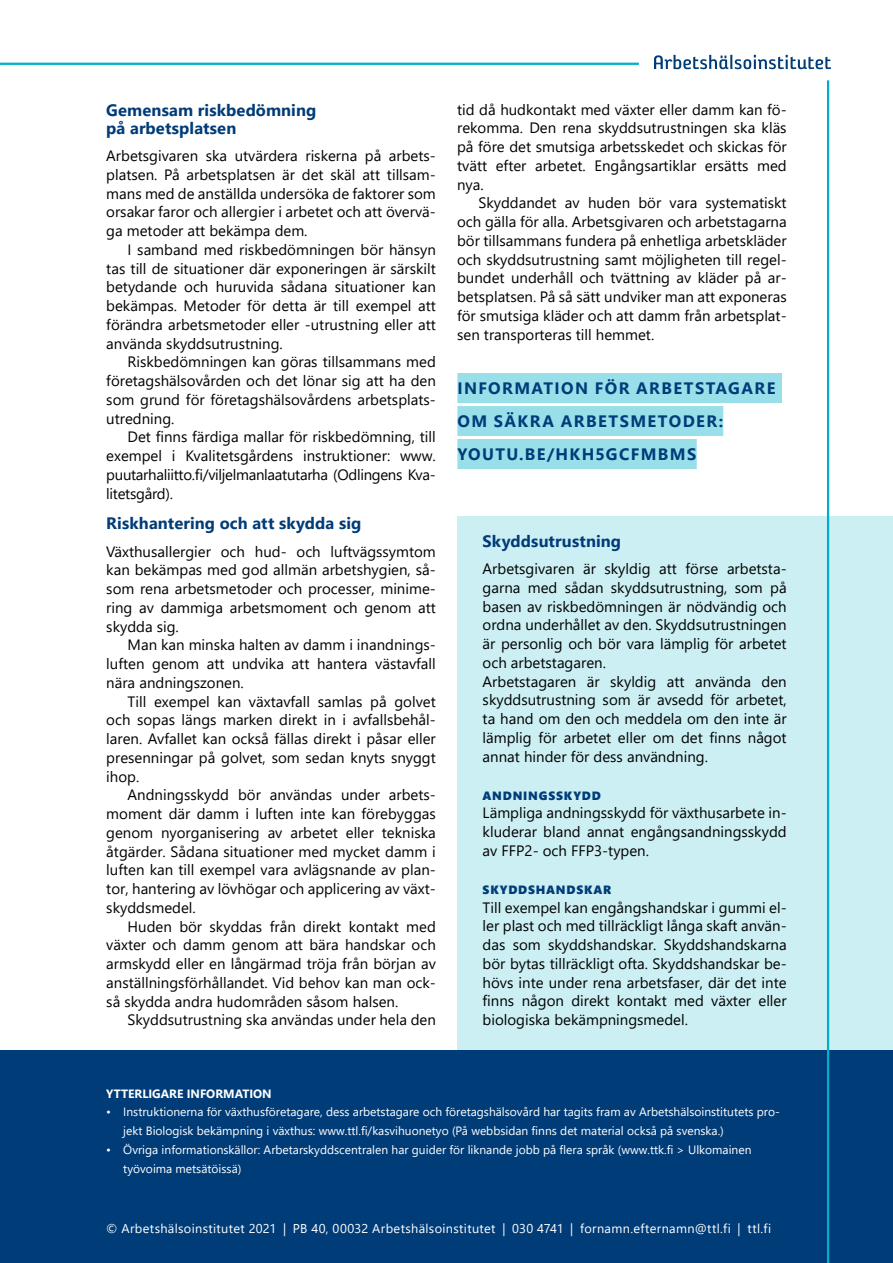
<style>
.page{position:relative;width:893px;height:1263px;background:#fff}
.page>*{position:absolute;margin:0;border:0;box-sizing:border-box;transform-origin:0 0}
.Nosto{font:700 16.5px/33px "Segoe UI";letter-spacing:.08em;color:#003c78}
.H2_väliotsikko{font:700 16.5px/18px "Segoe UI";letter-spacing:.01em;color:#003c78}
.Nosto-2{font:700 16.5px "Segoe UI";letter-spacing:.005em;color:#003c78}
.leipäteksti_1{font:15px/18.8px "Segoe UI";color:#000;text-align:justify}
.t1{font:12.75px "Segoe UI";letter-spacing:.025em;color:#fff}
.t2{font:12px/18.8px "Segoe UI";color:#fff}
.t3{font:12px "Segoe UI Black";letter-spacing:.065em;color:#003c78}
.t4{font:700 12px "Segoe UI";color:#fff}
</style>
<div class="page">
<div style="left:457px;top:516px;width:436px;height:544px;background:#cceff4"></div>
<div style="left:0;top:1050px;width:893px;height:213px;background:#003c78"></div>
<hr style="left:0;top:63px;width:639px;height:2px;background:#00b0ca">
<hr style="left:827px;top:80px;width:2px;height:1183px;background:#00b0ca">
<div style="left:457px;top:373px;width:325px;height:30px;background:#99dfea"></div>
<div style="left:457px;top:406px;width:266px;height:30px;background:#99dfea"></div>
<div style="left:457px;top:439px;width:240px;height:30px;background:#99dfea"></div>
<svg style="left:654px;top:55px;width:177px;height:14px"></svg>
<h2 class="H2_väliotsikko" style="left:106px;top:100px;width:212px">Gemensam riskbedömning på arbetsplatsen</h2>
<p class="leipäteksti_1" style="left:106px;top:145px;width:331px">Arbetsgivaren ska utvärdera riskerna på arbets&shy;platsen. På arbetsplatsen är det skäl att tillsam&shy;mans med de anställda undersöka de faktorer som orsakar faror och allergier i arbetet och att övervä&shy;ga metoder att bekämpa dem.</p>
<p class="leipäteksti_1" style="left:106px;top:239px;width:331px;text-indent:21px">I samband med riskbedömningen bör hänsyn tas till de situationer där exponeringen är särskilt betydande och huruvida sådana situationer kan bekämpas. Metoder för detta är till exempel att förändra arbetsmetoder eller -utrustning eller att använda skyddsutrustning.</p>
<p class="leipäteksti_1" style="left:106px;top:351px;width:331px;text-indent:21px">Riskbedömningen kan göras tillsammans med företagshälsovården och det lönar sig att ha den som grund för företagshälsovårdens arbetsplats&shy;utredning.</p>
<p class="leipäteksti_1" style="left:106px;top:426px;width:331px;text-indent:21px">Det finns färdiga mallar för riskbedömning, till exempel i Kvalitetsgårdens instruktioner: www. puutarhaliitto.fi/viljelmanlaatutarha (Odlingens Kva&shy;litetsgård).</p>
<h2 class="H2_väliotsikko" style="left:106px;top:513px;width:257px">Riskhantering och att skydda sig</h2>
<p class="leipäteksti_1" style="left:106px;top:541px;width:331px">Växthusallergier och hud- och luftvägssymtom kan bekämpas med god allmän arbetshygien, så&shy;som rena arbetsmetoder och processer, minime&shy;ring av dammiga arbetsmoment och genom att skydda sig.</p>
<p class="leipäteksti_1" style="left:106px;top:634px;width:331px;text-indent:21px">Man kan minska halten av damm i inandnings&shy;luften genom att undvika att hantera västavfall nära andningszonen.</p>
<p class="leipäteksti_1" style="left:106px;top:691px;width:331px;text-indent:21px">Till exempel kan växtavfall samlas på golvet och sopas längs marken direkt in i avfallsbehål&shy;laren. Avfallet kan också fällas direkt i påsar eller presenningar på golvet, som sedan knyts snyggt ihop.</p>
<p class="leipäteksti_1" style="left:106px;top:784px;width:331px;text-indent:21px">Andningsskydd bör användas under arbets&shy;moment där damm i luften inte kan förebyggas genom nyorganisering av arbetet eller tekniska åtgärder. Sådana situationer med mycket damm i luften kan till exempel vara avlägsnande av plan&shy;tor, hantering av lövhögar och applicering av växt&shy;skyddsmedel.</p>
<p class="leipäteksti_1" style="left:106px;top:916px;width:331px;text-indent:21px">Huden bör skyddas från direkt kontakt med växter och damm genom att bära handskar och armskydd eller en långärmad tröja från början av anställningsförhållandet. Vid behov kan man ock&shy;så skydda andra hudområden såsom halsen.</p>
<p class="leipäteksti_1" style="left:128px;top:1009px;width:310px">Skyddsutrustning ska användas under hela den</p>
<p class="leipäteksti_1" style="left:457px;top:99px;width:331px">tid då hudkontakt med växter eller damm kan fö&shy;rekomma. Den rena skyddsutrustningen ska kläs på före det smutsiga arbetsskedet och skickas för tvätt efter arbetet. Engångsartiklar ersätts med nya.</p>
<p class="leipäteksti_1" style="left:457px;top:192px;width:331px;text-indent:21px">Skyddandet av huden bör vara systematiskt och gälla för alla. Arbetsgivaren och arbetstagarna bör tillsammans fundera på enhetliga arbetskläder och skyddsutrustning samt möjligheten till regel&shy;bundet underhåll och tvättning av kläder på ar&shy;betsplatsen. På så sätt undviker man att exponeras för smutsiga kläder och att damm från arbetsplat&shy;sen transporteras till hemmet.</p>
<p class="Nosto" style="left:457px;top:370px;width:320px">INFORMATION FÖR ARBETSTAGARE<br>OM SÄKRA ARBETSMETODER:<br>YOUTU.BE/HKH5GCFMBMS</p>
<p class="Nosto-2" style="left:483px;top:525px;width:140px">Skyddsutrustning</p>
<p class="leipäteksti_1" style="left:483px;top:558px;width:306px;text-align:left">Arbetsgivaren är skyldig att förse arbetsta&shy;garna med sådan skyddsutrustning, som på basen av riskbedömningen är nödvändig och ordna underhållet av den. Skyddsutrustningen är personlig och bör vara lämplig för arbetet och arbetstagaren.<br>Arbetstagaren är skyldig att använda den skyddsutrustning som är avsedd för arbetet, ta hand om den och meddela om den inte är lämplig för arbetet eller om det finns något annat hinder för dess användning.</p>
<p class="t3" style="left:483px;top:787px;width:120px">ANDNINGSSKYDD</p>
<p class="leipäteksti_1" style="left:483px;top:802px;width:306px">Lämpliga andningsskydd för växthusarbete in&shy;kluderar bland annat engångsandningsskydd av FFP2- och FFP3-typen.</p>
<p class="t3" style="left:483px;top:881px;width:130px">SKYDDSHANDSKAR</p>
<p class="leipäteksti_1" style="left:483px;top:897px;width:306px">Till exempel kan engångshandskar i gummi el&shy;ler plast och med tillräckligt långa skaft använ&shy;das som skyddshandskar. Skyddshandskarna bör bytas tillräckligt ofta. Skyddshandskar be&shy;hövs inte under rena arbetsfaser, där det inte finns någon direkt kontakt med växter eller biologiska bekämpningsmedel.</p>
<p class="t4" style="left:106px;top:1082px;width:167px">YTTERLIGARE INFORMATION</p>
<p class="t2" style="left:123px;top:1102px;width:658px;text-indent:-17px">• Instruktionerna för växthusföretagare, dess arbetstagare och företagshälsovård har tagits fram av Arbetshälsoinstitutets pro&shy;jekt Biologisk bekämpning i växthus: www.ttl.fi/kasvihuonetyo (På webbsidan finns det material också på svenska.)</p>
<p class="t2" style="left:123px;top:1139px;width:630px;text-indent:-17px">• Övriga informationskällor: Arbetarskyddscentralen har guider för liknande jobb på flera språk (www.ttk.fi &gt; Ulkomainen työvoima metsätöissä)</p>
<p class="t1" style="left:106px;top:1217px;width:666px">© Arbetshälsoinstitutet 2021 | PB 40, 00032 Arbetshälsoinstitutet | 030 4741 | fornamn.efternamn@ttl.fi | ttl.fi</p>
</div>
